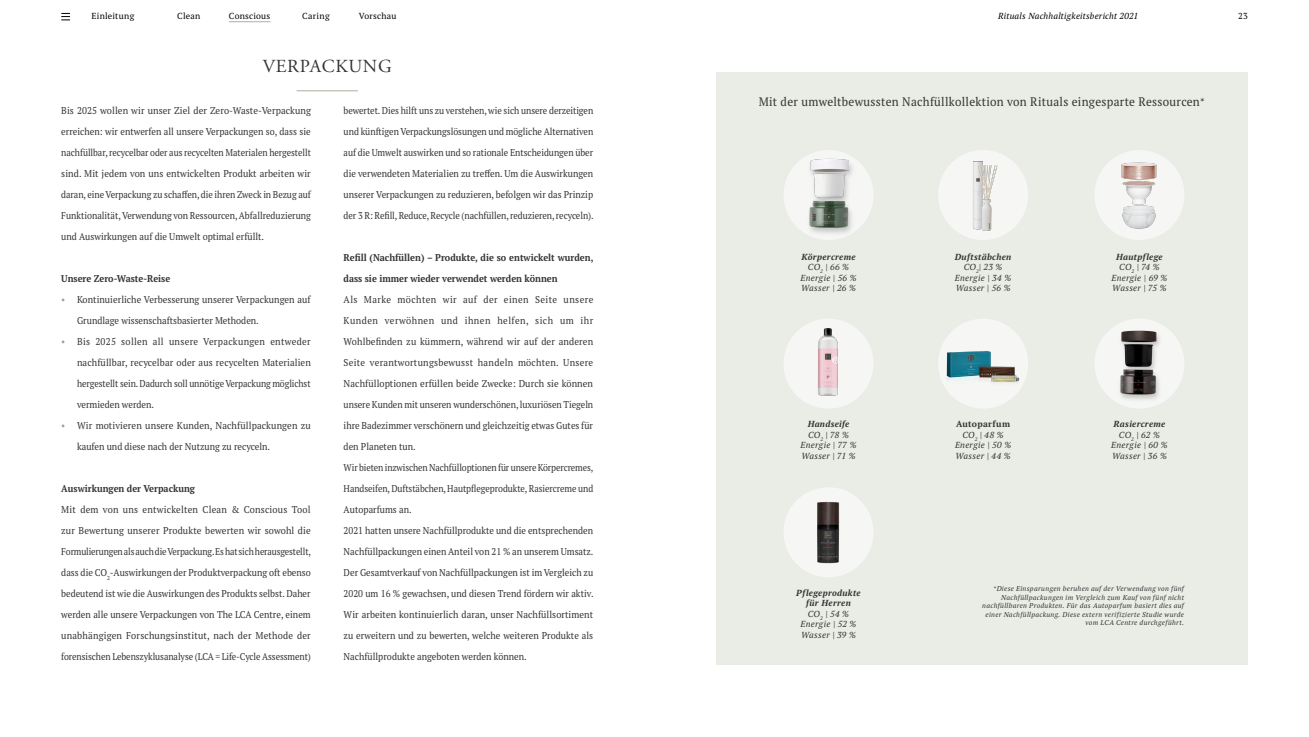
<style>
.page{position:relative;width:1309px;height:737px;background:#fff}
.page>*{position:absolute;margin:0;border:0;box-sizing:border-box;transform-origin:0 0}
.Kopje_nieuw{font:18.38px "Adobe Garamond Pro";letter-spacing:.04em;color:#333}
.Figuur_titel{font:12.25px "PT Serif Pro";letter-spacing:.025em;color:#333;scale:.95 1}
.Basis{font:9.89px/21px "PT Serif Pro";color:#333;text-align:justify;scale:.94 1}
.Basis-2{font:9.89px/21px "PT Serif Pro";color:#333;text-align:justify;scale:.92 1}
.Basis-3{font:9.89px/21px "PT Serif Pro";color:#333;text-align:justify;scale:.9 1}
.Basis-4{font:700 9.89px/21px "PT Serif Pro";color:#333;scale:.92 1}
.Basis-5{font:9.89px/21px "PT Serif Pro";color:#333;text-align:justify;scale:.89 1}
.Basis-6{font:9.89px/21px "PT Serif Pro";color:#333;scale:.93 1}
.onderschrift{font:italic 8.75px "PT Serif Pro";letter-spacing:.03em;color:#333}
.onderschrift-2{font:italic 700 8.75px/10.5px "PT Serif Pro";letter-spacing:.035em;color:#333;text-align:center}
.navigatie{font:8.75px "PT Serif Pro";letter-spacing:.025em;color:#000}
.t1{font:italic 8.75px "PT Serif Pro";letter-spacing:.02em;color:#000}
.onderschrift-3{font:700 8.75px "PT Serif Pro";letter-spacing:.035em;color:#333}
.Onderschrift{font:italic 7px/8.4px "PT Serif Pro";letter-spacing:.04em;color:#333;text-align:right}
.s1{color:#97a193}
.s2{font-family:"Adobe Garamond Pro"}
.s3{font-family:"Adobe Garamond Pro";font-style:normal}
</style>
<div class="page">
<div style="left:715px;top:72px;width:532px;height:592px;background:#eaece6"></div>
<hr style="left:296px;top:90px;width:62px;height:1px;background:#a9b299">
<img style="left:785px;top:154px;width:88px;height:86px">
<div style="left:938px;top:150px;width:90px;height:90px;background:#f6f7f5;border-radius:50%"></div>
<div style="left:1094px;top:150px;width:90px;height:90px;background:#f6f7f5;border-radius:50%"></div>
<img style="left:1111px;top:162px;width:46px;height:69px">
<div style="left:1094px;top:318px;width:90px;height:90px;background:#f6f7f5;border-radius:50%"></div>
<img style="left:1107px;top:325px;width:65px;height:81px">
<div style="left:938px;top:318px;width:90px;height:90px;background:#f6f7f5;border-radius:50%"></div>
<img style="left:945px;top:318px;width:75px;height:65px">
<img style="left:783px;top:318px;width:90px;height:90px;border-radius:45px">
<img style="left:783px;top:487px;width:90px;height:90px;border-radius:45px">
<img style="left:973px;top:161px;width:25px;height:70px">
<hr style="left:229px;top:22px;width:41px;height:1px;background:#a9b299">
<svg style="left:61px;top:13px;width:9px;height:7px"></svg>
<p class="navigatie" style="left:91px;top:10px;width:44px">Einleitung</p>
<p class="navigatie" style="left:177px;top:10px;width:25px">Clean</p>
<p class="navigatie" style="left:229px;top:10px;width:43px">Conscious</p>
<p class="navigatie" style="left:302px;top:10px;width:29px">Caring</p>
<p class="navigatie" style="left:359px;top:10px;width:39px">Vorschau</p>
<p class="t1" style="left:998px;top:10px;width:141px">Rituals Nachhaltigkeitsbericht 2021</p>
<p class="navigatie" style="left:1237px;top:10px;width:11px">23</p>
<p class="Kopje_nieuw" style="left:263px;top:55px;width:131px">VERPACKUNG</p>
<p class="Basis" style="left:61px;top:100px;width:267px">Bis 2025 wollen wir unser Ziel der Zero-Waste-Verpackung erreichen: wir entwerfen all unsere Verpackungen so, dass sie nachfüllbar, recycelbar oder aus recycelten Materialen hergestellt sind. Mit jedem von uns entwickelten Produkt arbeiten wir daran, eine Verpackung zu schaffen, die ihren Zweck in Bezug auf Funktionalität, Verwendung von Ressourcen, Abfallreduzierung und Auswirkungen auf die Umwelt optimal erfüllt.</p>
<p class="Basis-4" style="left:61px;top:268px;width:120px">Unsere Zero-Waste-Reise</p>
<p class="Basis-6" style="left:77px;top:289px;width:253px;text-indent:-16px"><span class="s1">•</span> Kontinuierliche Verbesserung unserer Verpackungen auf<br>Grundlage wissenschaftsbasierter Methoden.</p>
<p class="Basis" style="left:77px;top:331px;width:250px;text-indent:-16px"><span class="s1">•</span> Bis 2025 sollen all unsere Verpackungen entweder nachfüllbar, recycelbar oder aus recycelten Materialien hergestellt sein. Dadurch soll unnötige Verpackung möglichst vermieden werden.</p>
<p class="Basis" style="left:77px;top:415px;width:250px;text-indent:-16px"><span class="s1">•</span> Wir motivieren unsere Kunden, Nachfüllpackungen zu kaufen und diese nach der Nutzung zu recyceln.</p>
<p class="Basis-4" style="left:61px;top:478px;width:147px">Auswirkungen der Verpackung</p>
<p class="Basis" style="left:61px;top:499px;width:267px">Mit dem von uns entwickelten Clean &amp; Conscious Tool zur Bewertung unserer Produkte bewerten wir sowohl die Formulierungen als auch die Verpackung. Es hat sich herausgestellt, dass die CO<sub>2</sub>-Auswirkungen der Produktverpackung oft ebenso bedeutend ist wie die Auswirkungen des Produkts selbst. Daher werden alle unsere Verpackungen von The LCA Centre, einem unabhängigen Forschungsinstitut, nach der Methode der forensischen Lebenszyklusanalyse (LCA = Life-Cycle Assessment)</p>
<p class="Basis-3" style="left:343px;top:100px;width:279px">bewertet. Dies hilft uns zu verstehen, wie sich unsere derzeitigen und künftigen Verpackungslösungen und mögliche Alternativen auf die Umwelt auswirken und so rationale Entscheidungen über die verwendeten Materialien zu treffen. Um die Auswirkungen unserer Verpackungen zu reduzieren, befolgen wir das Prinzip der 3 R: Refill, Reduce, Recycle (nachfüllen, reduzieren, recyceln).</p>
<p class="Basis-4" style="left:343px;top:247px;width:273px">Refill (Nachfüllen) – Produkte, die so entwickelt wurden, dass sie immer wieder verwendet werden können</p>
<p class="Basis" style="left:343px;top:289px;width:267px">Als Marke möchten wir auf der einen Seite unsere Kunden verwöhnen und ihnen helfen, sich um ihr Wohlbefinden zu kümmern, während wir auf der anderen Seite verantwortungsbewusst handeln möchten. Unsere Nachfülloptionen erfüllen beide Zwecke: Durch sie können unsere Kunden mit unseren wunderschönen, luxuriösen Tiegeln ihre Badezimmer verschönern und gleichzeitig etwas Gutes für den Planeten tun.</p>
<p class="Basis-5" style="left:343px;top:457px;width:282px">Wir bieten inzwischen Nachfülloptionen für unsere Körpercremes, Handseifen, Duftstäbchen, Hautpflegeprodukte, Rasiercreme und Autoparfums an.</p>
<p class="Basis-2" style="left:343px;top:520px;width:273px">2021 hatten unsere Nachfüllprodukte und die entsprechenden Nachfüllpackungen einen Anteil von 21 % an unserem Umsatz.<br>Der Gesamtverkauf von Nachfüllpackungen ist im Vergleich zu 2020 um 16 % gewachsen, und diesen Trend fördern wir aktiv.<br>Wir arbeiten kontinuierlich daran, unser Nachfüllsortiment zu erweitern und zu bewerten, welche weiteren Produkte als Nachfüllprodukte angeboten werden können.</p>
<p class="Figuur_titel" style="left:758px;top:94px;width:471px">Mit der umweltbewussten Nachfüllkollektion von Rituals eingesparte Ressourcen<span class="s2">*</span></p>
<p class="onderschrift-2" style="left:801px;top:251px;width:56px">Körpercreme</p>
<p class="onderschrift" style="left:807px;top:261px;width:43px">CO<sub>2</sub> | 66 %</p>
<p class="onderschrift" style="left:800px;top:272px;width:58px">Energie | 56 %</p>
<p class="onderschrift" style="left:801px;top:282px;width:56px">Wasser | 26 %</p>
<p class="onderschrift-2" style="left:954px;top:251px;width:58px">Duftstäbchen</p>
<p class="onderschrift" style="left:963px;top:261px;width:40px">CO<sub>2</sub>| 23 %</p>
<p class="onderschrift" style="left:954px;top:272px;width:58px">Energie | 34 %</p>
<p class="onderschrift" style="left:955px;top:282px;width:56px">Wasser | 56 %</p>
<p class="onderschrift-2" style="left:1115px;top:251px;width:48px">Hautpflege</p>
<p class="onderschrift" style="left:1119px;top:261px;width:42px">CO<sub>2</sub> | 74 %</p>
<p class="onderschrift" style="left:1111px;top:272px;width:57px">Energie | 69 %</p>
<p class="onderschrift" style="left:1112px;top:282px;width:56px">Wasser | 75 %</p>
<p class="onderschrift-2" style="left:807px;top:418px;width:43px">Handseife</p>
<p class="onderschrift" style="left:808px;top:429px;width:42px">CO<sub>2</sub> | 78 %</p>
<p class="onderschrift" style="left:800px;top:439px;width:58px">Energie | 77 %</p>
<p class="onderschrift" style="left:801px;top:450px;width:56px">Wasser | 71 %</p>
<p class="onderschrift-3" style="left:955px;top:418px;width:56px">Autoparfum</p>
<p class="onderschrift" style="left:962px;top:429px;width:43px">CO<sub>2</sub> | 48 %</p>
<p class="onderschrift" style="left:954px;top:439px;width:58px">Energie | 50 %</p>
<p class="onderschrift" style="left:955px;top:450px;width:57px">Wasser | 44 %</p>
<p class="onderschrift-2" style="left:1113px;top:418px;width:53px">Rasiercreme</p>
<p class="onderschrift" style="left:1118px;top:429px;width:43px">CO<sub>2</sub> | 62 %</p>
<p class="onderschrift" style="left:1111px;top:439px;width:58px">Energie | 60 %</p>
<p class="onderschrift" style="left:1111px;top:450px;width:56px">Wasser | 36 %</p>
<p class="onderschrift-2" style="left:796px;top:587px;width:66px">Pflegeprodukte für Herren</p>
<p class="onderschrift" style="left:807px;top:608px;width:43px">CO<sub>2</sub> | 54 %</p>
<p class="onderschrift" style="left:800px;top:618px;width:57px">Energie | 52 %</p>
<p class="onderschrift" style="left:801px;top:629px;width:56px">Wasser | 39 %</p>
<p class="Onderschrift" style="left:982px;top:584px;width:203px"><span class="s3">*</span>Diese Einsparungen beruhen auf der Verwendung von fünf Nachfüllpackungen im Vergleich zum Kauf von fünf nicht nachfüllbaren Produkten. Für das Autoparfum basiert dies auf einer Nachfüllpackung. Diese extern verifizierte Studie wurde vom LCA Centre durchgeführt.</p>
</div>
